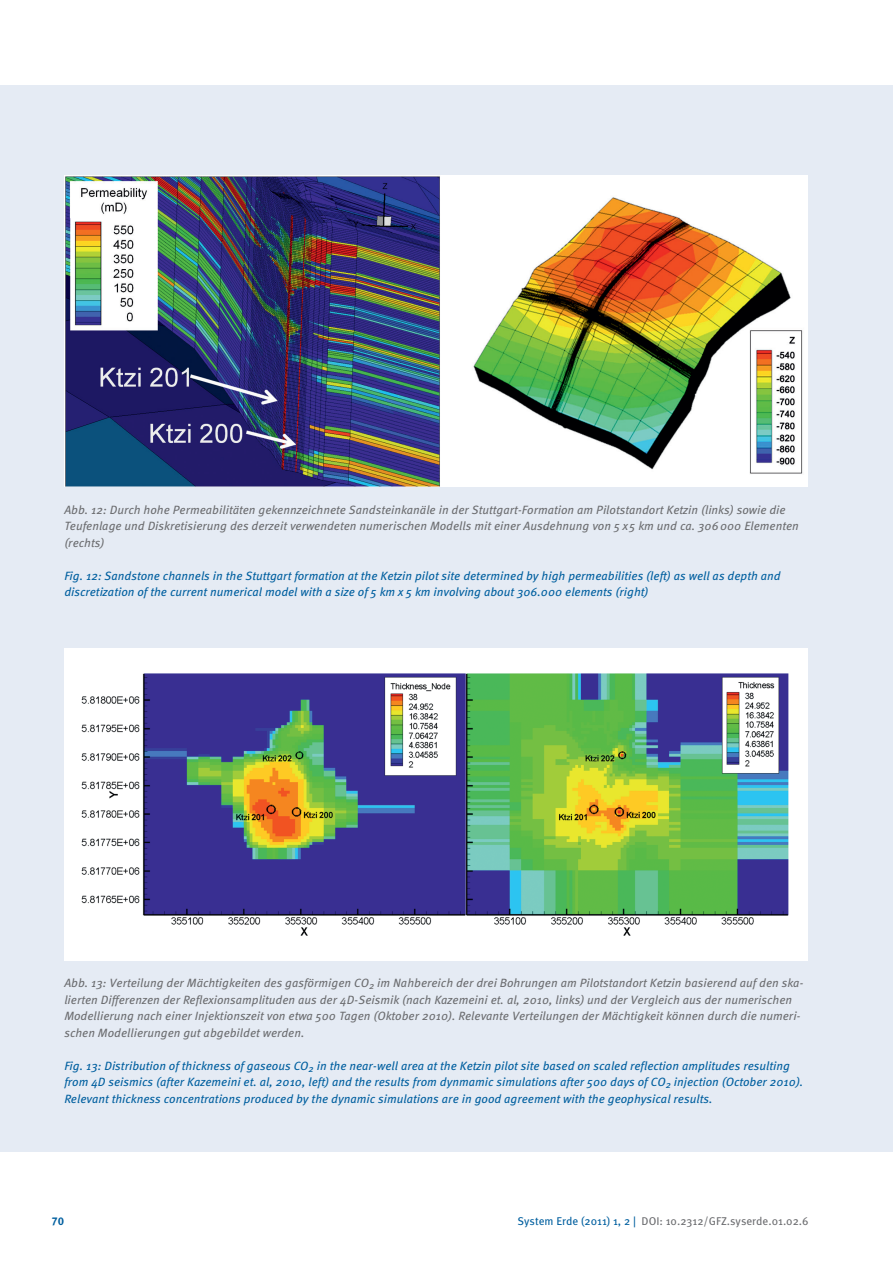
<style>
.page{position:relative;width:893px;height:1263px;background:#fff}
.page>*{position:absolute;margin:0;border:0;box-sizing:border-box;transform-origin:0 0}
.t1{font:italic 12px/16.5px "Meta Pro";color:#6c6d70}
.t2{font:italic 12px/16.5px "Meta Pro";color:#005f9f}
.t3{font:11.25px "Meta Pro";color:#6c6d70}
.t4{font:700 11.25px "Meta Pro";color:#005f9f}
.s1{color:#005f9f}
</style>
<div class="page">
<div style="left:0;top:86px;width:893px;height:1066px;background:#e5ebf4"></div>
<img style="left:64px;top:175px;width:743px;height:312px">
<img style="left:64px;top:649px;width:743px;height:311px">
<p class="t1" style="left:64px;top:501px;width:736px">Abb. 12: Durch hohe Permeabilitäten gekennzeichnete Sandsteinkanäle in der Stuttgart-Formation am Pilotstandort Ketzin (links) sowie die<br>Teufenlage und Diskretisierung des derzeit verwendeten numerischen Modells mit einer Ausdehnung von 5 x 5 km und ca. 306000 Elementen (rechts)</p>
<p class="t2" style="left:64px;top:567px;width:718px">Fig. 12: Sandstone channels in the Stuttgart formation at the Ketzin pilot site determined by high permeabilities (left) as well as depth and discretization of the current numerical model with a size of 5 km x 5 km involving about 306.000 elements (right)</p>
<p class="t1" style="left:64px;top:975px;width:741px">Abb. 13: Verteilung der Mächtigkeiten des gasförmigen CO<sub>2</sub> im Nahbereich der drei Bohrungen am Pilotstandort Ketzin basierend auf den ska&shy;lierten Differenzen der Reflexionsamplituden aus der 4D-Seismik (nach Kazemeini et. al, 2010, links) und der Vergleich aus der numerischen Modellierung nach einer Injektionszeit von etwa 500 Tagen (Oktober 2010). Relevante Verteilungen der Mächtigkeit können durch die numeri&shy;schen Modellierungen gut abgebildet werden.</p>
<p class="t2" style="left:64px;top:1057px;width:740px">Fig. 13: Distribution of thickness of gaseous CO<sub>2</sub> in the near-well area at the Ketzin pilot site based on scaled reflection amplitudes resulting from 4D seismics (after Kazemeini et. al, 2010, left) and the results from dynmamic simulations after 500 days of CO<sub>2</sub> injection (October 2010).<br>Relevant thickness concentrations produced by the dynamic simulations are in good agreement with the geophysical results.</p>
<p class="t4" style="left:51px;top:1214px;width:14px">70</p>
<p class="t3" style="left:517px;top:1214px;width:293px"><span class="s1">System Erde (2011) 1, 2 |</span> DOI: 10.2312/GFZ.syserde.01.02.6</p>
</div>
